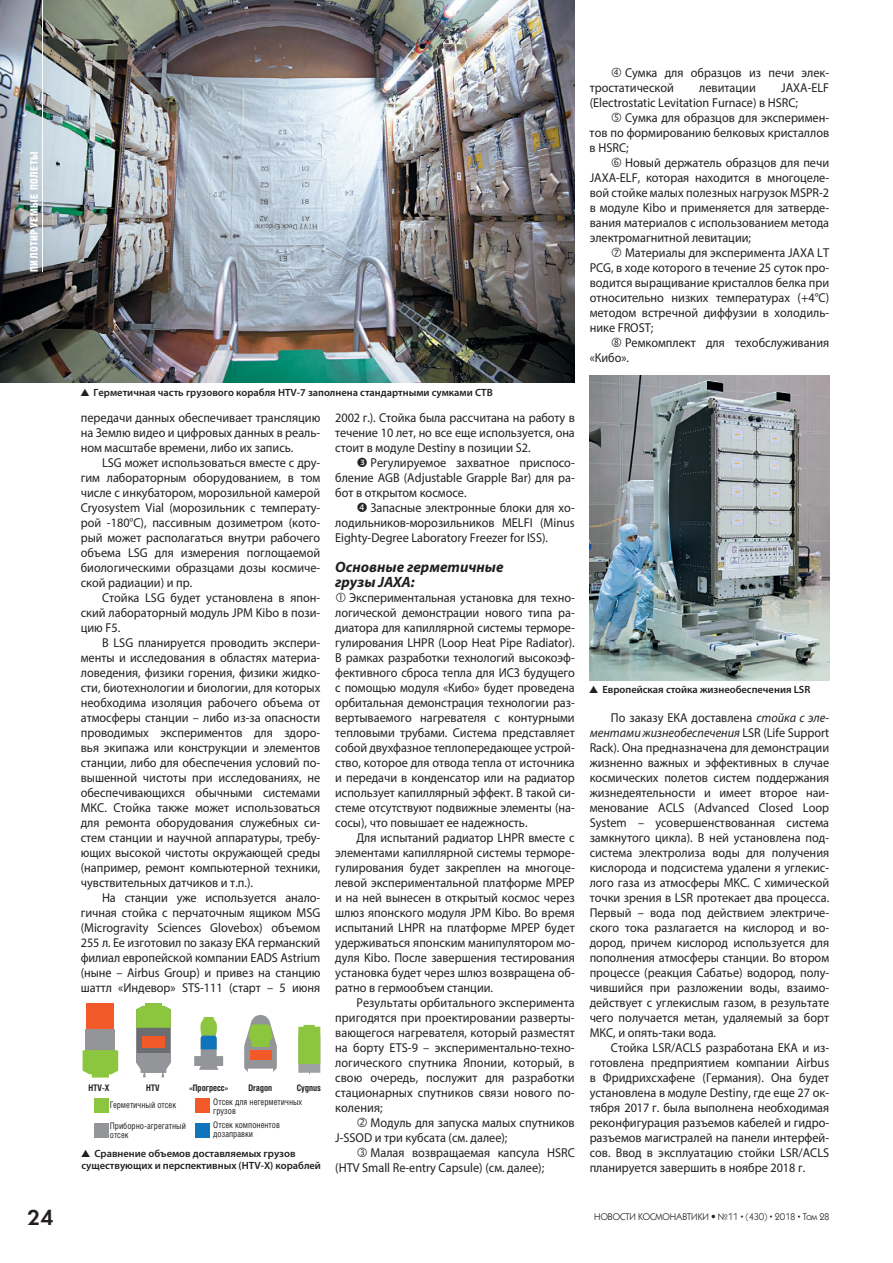
<style>
.page{position:relative;width:893px;height:1263px;background:#fff}
.page>*{position:absolute;margin:0;border:0;box-sizing:border-box;transform-origin:0 0}
.t1{font:22.5px "Futura Demi C";color:#231f20}
.t2{font:italic 700 15px/15px "Myriad Pro";color:#231f20}
.t3{font:12.9px/15px "Myriad Pro";color:#231f20;text-align:justify;scale:.95 1}
.t4{font:600 10.5px/12.8px "Myriad Pro";color:#231f20}
.t5{font:10.5px "Helios Cond Black C";letter-spacing:.05em;color:#fff}
.t6{font:9.75px "Kabel Book C";color:#231f20;scale:.95 1}
.t7{font:9px/9px "Helios Cond C";color:#231f20;scale:.96 1}
.t8{font:700 9px "Helios Cond C";color:#231f20;scale:.96 1}
.s1{font-style:italic}
.s2{font-family:"Officina Sans Bold C"}
.s3{font-weight:700;font-size:13.5px}
</style>
<div class="page">
<img style="left:590px;top:375px;width:239px;height:305px">
<img style="left:0;top:0;width:575px;height:383px">
<svg style="left:136px;top:1003px;width:35px;height:74px;background:#93a67a"></svg>
<div style="left:142px;top:1036px;width:23px;height:11px;background:#f15929"></div>
<div style="left:86px;top:1003px;width:28px;height:32px;background:#f15929"></div>
<div style="left:85px;top:1029px;width:30px;height:26px;background:#939598"></div>
<svg style="left:83px;top:1050px;width:35px;height:27px"></svg>
<svg style="left:194px;top:1017px;width:29px;height:53px"></svg>
<svg style="left:244px;top:1015px;width:33px;height:57px"></svg>
<div style="left:250px;top:1050px;width:21px;height:10px;background:#f15929"></div>
<svg style="left:298px;top:1025px;width:22px;height:49px"></svg>
<div style="left:94px;top:1098px;width:14px;height:15px;background:#8bc63e"></div>
<div style="left:195px;top:1098px;width:14px;height:15px;background:#f15929"></div>
<div style="left:195px;top:1123px;width:14px;height:14px;background:#1074bc"></div>
<div style="left:94px;top:1123px;width:14px;height:14px;background:#939598"></div>
<hr style="left:42px;top:0;width:1px;height:272px;background:#fff">
<p class="t5" style="left:30px;top:272px;width:122px;rotate:-90deg">ПИЛОТИРУЕМЫЕ ПОЛЕТЫ</p>
<p class="t4" style="left:94px;top:386px;width:401px">Герметичная часть грузового корабля HTV-7 заполнена стандартными сумками CTB</p>
<p class="t3" style="left:81px;top:411px;width:254px">передачи данных обеспечивает трансляцию на Землю видео и цифровых данных в реаль&shy;ном масштабе времени, либо их запись.</p>
<p class="t3" style="left:81px;top:456px;width:254px;text-indent:21px">LSG может использоваться вместе с дру&shy;гим лабораторным оборудованием, в том числе с инкубатором, морозильной камерой Cryosystem Vial (морозильник с температу&shy;рой -180°C), пассивным дозиметром (кото&shy;рый может располагаться внутри рабочего объема LSG для измерения поглощаемой биологическими образцами дозы космиче&shy;ской радиации) и пр.</p>
<p class="t3" style="left:81px;top:591px;width:254px;text-indent:21px">Стойка LSG будет установлена в япон&shy;ский лабораторный модуль JPM Kibo в пози&shy;цию F5.</p>
<p class="t3" style="left:81px;top:636px;width:254px;text-indent:21px">В LSG планируется проводить экспери&shy;менты и исследования в областях материа&shy;ловедения, физики горения, физики жидко&shy;сти, биотехнологии и биологии, для которых необходима изоляция рабочего объема от атмосферы станции – либо из-за опасности проводимых экспериментов для здоро&shy;вья экипажа или конструкции и элементов станции, либо для обеспечения условий по&shy;вышенной чистоты при исследованиях, не обеспечивающихся обычными системами МКС. Стойка также может использоваться для ремонта оборудования служебных си&shy;стем станции и научной аппаратуры, требу&shy;ющих высокой чистоты окружающей среды (например, ремонт компьютерной техники, чувствительных датчиков и т.п.).</p>
<p class="t3" style="left:81px;top:891px;width:254px;text-indent:21px">На станции уже используется анало&shy;гичная стойка с перчаточным ящиком MSG (Microgravity Sciences Glovebox) объемом 255 л. Ее изготовил по заказу ЕКА германский филиал европейской компании EADS Astrium (ныне – Airbus Group) и привез на станцию шаттл «Индевор» STS-111 (старт – 5 июня</p>
<p class="t8" style="left:88px;top:1085px;width:24px">HTV-X</p>
<p class="t8" style="left:146px;top:1085px;width:16px">HTV</p>
<p class="t8" style="left:190px;top:1085px;width:41px">«Прогресс»</p>
<p class="t8" style="left:248px;top:1085px;width:26px">Dragon</p>
<p class="t8" style="left:297px;top:1085px;width:27px">Cygnus</p>
<p class="t7" style="left:110px;top:1101px;width:71px">Герметичный отсек</p>
<p class="t7" style="left:213px;top:1098px;width:94px">Отсек для негерметичных грузов</p>
<p class="t7" style="left:213px;top:1120px;width:71px">Отсек компонентов дозаправки</p>
<p class="t7" style="left:110px;top:1122px;width:81px">Приборно-агрегатный отсек</p>
<p class="t4" style="left:81px;top:1147px;width:241px;text-indent:13px">Сравнение объемов доставляемых грузов существующих и перспективных (HTV-X) кораблей</p>
<p class="t3" style="left:335px;top:411px;width:254px">2002 г.). Стойка была рассчитана на работу в течение 10 лет, но все еще используется, она стоит в модуле Destiny в позиции S2.</p>
<p class="t3" style="left:335px;top:456px;width:254px;text-indent:35px">Регулируемое захватное приспосо&shy;бление AGB (Adjustable Grapple Bar) для ра&shy;бот в открытом космосе.</p>
<p class="t3" style="left:335px;top:501px;width:254px;text-indent:35px">Запасные электронные блоки для хо&shy;лодильников-морозильников MELFI (Minus Eighty-Degree Laboratory Freezer for ISS).</p>
<p class="t2" style="left:335px;top:560px;width:170px">Основные герметичные грузы JAXA:</p>
<p class="t3" style="left:335px;top:591px;width:254px;text-indent:14px">Экспериментальная установка для техно&shy;логической демонстрации нового типа ра&shy;диатора для капиллярной системы терморе&shy;гулирования LHPR (Loop Heat Pipe Radiator).<br>В рамках разработки технологий высокоэф&shy;фективного сброса тепла для ИСЗ будущего с помощью модуля «Кибо» будет проведена орбитальная демонстрация технологии раз&shy;вертываемого нагревателя с контурными тепловыми трубами. Система представляет собой двухфазное теплопередающее устрой&shy;ство, которое для отвода тепла от источника и передачи в конденсатор или на радиатор использует капиллярный эффект. В такой си&shy;стеме отсутствуют подвижные элементы (на&shy;сосы), что повышает ее надежность.</p>
<p class="t3" style="left:335px;top:831px;width:254px;text-indent:21px">Для испытаний радиатор LHPR вместе с элементами капиллярной системы терморе&shy;гулирования будет закреплен на многоце&shy;левой экспериментальной платформе MPEP и на ней вынесен в открытый космос через шлюз японского модуля JPM Kibo. Во время испытаний LHPR на платформе MPEP будет удерживаться японским манипулятором мо&shy;дуля Kibo. После завершения тестирования установка будет через шлюз возвращена об&shy;ратно в гермообъем станции.</p>
<p class="t3" style="left:335px;top:996px;width:254px;text-indent:21px">Результаты орбитального эксперимента пригодятся при проектировании разверты&shy;вающегося нагревателя, который разместят на борту ETS-9 – экспериментально-техно&shy;логического спутника Японии, который, в свою очередь, послужит для разработки стационарных спутников связи нового по&shy;коления;</p>
<p class="t3" style="left:335px;top:1116px;width:254px;text-indent:35px">Модуль для запуска малых спутников<br>J-SSOD и три кубсата (см. далее);</p>
<p class="t3" style="left:335px;top:1146px;width:254px;text-indent:35px">Малая возвращаемая капсула HSRC (HTV Small Re-entry Capsule) (см. далее);</p>
<p class="t3" style="left:590px;top:66px;width:254px;text-indent:35px">Сумка для образцов из печи элек&shy;тростатической</p>
<p class="t3" style="left:590px;top:81px;width:254px;text-indent:191px">JAXA-ELF (Electrostatic Levitation Furnace) в HSRC;</p>
<p class="t3" style="left:590px;top:111px;width:254px;text-indent:36px">Сумка для образцов для эксперимен&shy;тов по формированию белковых кристаллов в HSRC;</p>
<p class="t3" style="left:590px;top:156px;width:254px;text-indent:35px">Новый держатель образцов для печи JAXA-ELF, которая находится в многоцеле&shy;вой стойке малых полезных нагрузок MSPR-2 в модуле Kibo и применяется для затверде&shy;вания материалов с использованием метода электромагнитной левитации;</p>
<p class="t3" style="left:590px;top:246px;width:254px;text-indent:35px">Материалы для эксперимента JAXA LT PCG, в ходе которого в течение 25 суток про&shy;водится выращивание кристаллов белка при относительно низких температурах (+4°C) методом встречной диффузии в холодиль&shy;нике FROST;</p>
<p class="t3" style="left:590px;top:336px;width:254px;text-indent:35px">Ремкомплект для техобслуживания «Кибо».</p>
<p class="t3" style="left:699px;top:81px;width:61px">левитации</p>
<p class="t4" style="left:602px;top:683px;width:209px">Европейская стойка жизнеобеспечения LSR</p>
<p class="t3" style="left:590px;top:711px;width:254px;text-indent:21px">По заказу ЕКА доставлена <span class="s1">стойка с эле&shy;ментами жизнеобеспечения</span> LSR (Life Support Rack). Она предназначена для демонстрации жизненно важных и эффективных в случае космических полетов систем поддержания жизнедеятельности и имеет второе наи&shy;менование ACLS (Advanced Closed Loop System – усовершенствованная система замкнутого цикла). В ней установлена под&shy;система электролиза воды для получения кислорода и подсистема удалени я углекис&shy;лого газа из атмосферы МКС. С химической точки зрения в LSR протекает два процесса.<br>Первый – вода под действием электриче&shy;ского тока разлагается на кислород и во&shy;дород, причем кислород используется для пополнения атмосферы станции. Во втором процессе (реакция Сабатье) водород, полу&shy;чившийся при разложении воды, взаимо&shy;действует с углекислым газом, в результате чего получается метан, удаляемый за борт МКС, и опять-таки вода.</p>
<p class="t3" style="left:590px;top:1041px;width:254px;text-indent:21px">Стойка LSR/ACLS разработана ЕКА и из&shy;готовлена предприятием компании Airbus в Фридрихсхафене (Германия). Она будет установлена в модуле Destiny, где еще 27 ок&shy;тября 2017 г. была выполнена необходимая реконфигурация разъемов кабелей и гидро&shy;разъемов магистралей на панели интерфей&shy;сов. Ввод в эксплуатацию стойки LSR/ACLS планируется завершить в ноябре 2018 г.</p>
<h1 class="t1" style="left:28px;top:1208px;width:27px">24</h1>
<p class="t6" style="left:594px;top:1213px;width:249px">НОВОСТИ КОСМОНАВТИКИ <span class="s2">•</span> №11 <span class="s3">·</span> (430) <span class="s3">·</span> 2018 <span class="s3">·</span> Том 28</p>
</div>
